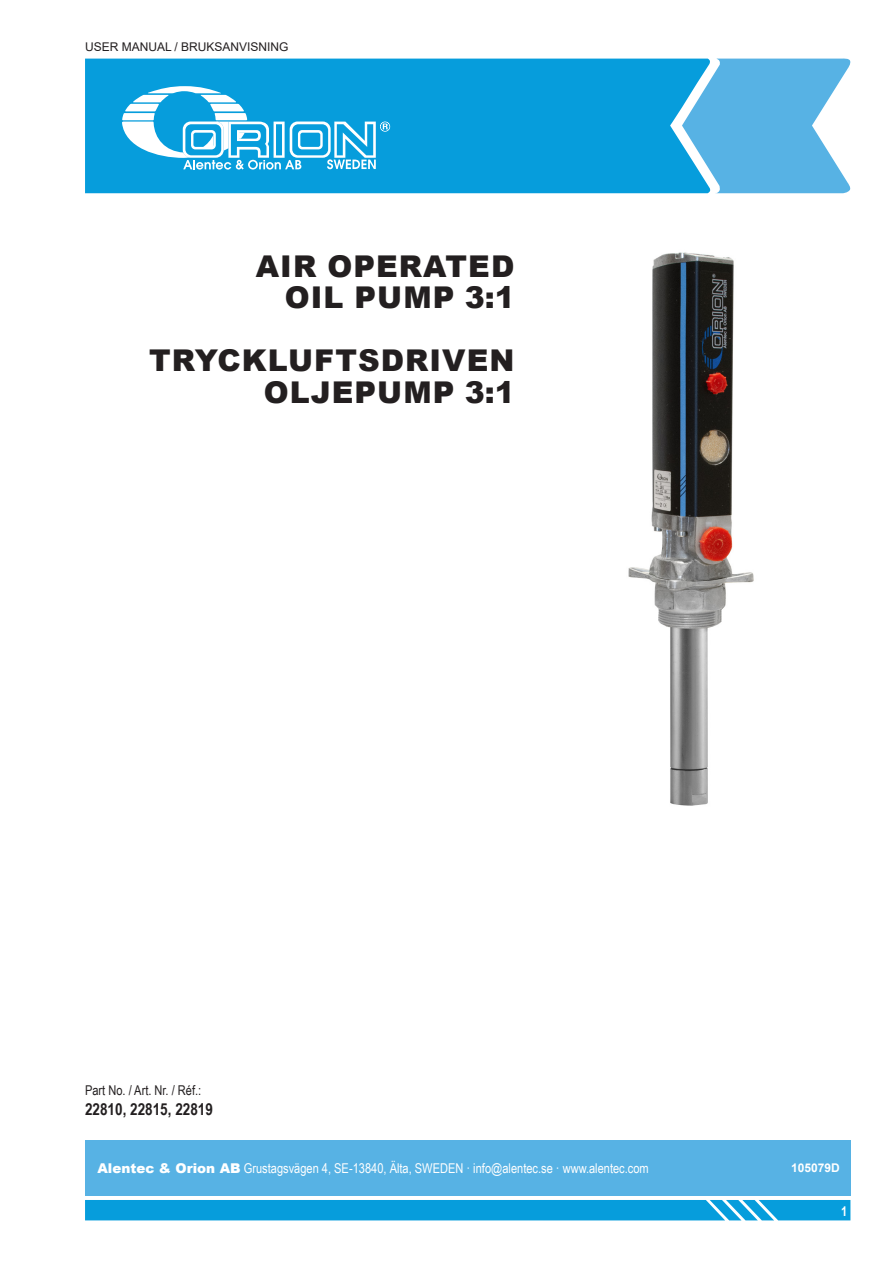
<style>
.page{position:relative;width:893px;height:1263px;background:#fff}
.page>*{position:absolute;margin:0;border:0;box-sizing:border-box;transform-origin:0 0}
.Portada_títulos_en_i{font:900 30px "Arial";letter-spacing:.035em;color:#231f20}
.t1{font:700 16.5px "Arial Narrow";color:#231f20}
.t2{font:13.5px "Arial Narrow";color:#fff}
.t3{font:13.5px "Arial Narrow";color:#231f20}
.t4{font:700 13.5px "Arial Narrow";color:#fff}
.Portada_manual_insta{font:12px "Arial";color:#231f20}
.t5{font:700 12px "Arial";color:#fff}
.s1{font-family:"Arial";font-weight:900}
</style>
<div class="page">
<div style="left:85px;top:59px;width:597px;height:134px;background:#069ddc"></div>
<svg style="left:682px;top:58px;width:169px;height:135px"></svg>
<svg style="left:122px;top:86px;width:268px;height:84px"></svg>
<div style="left:85px;top:1200px;width:765px;height:20px;background:#069ddc"></div>
<div style="left:85px;top:1140px;width:765px;height:56px;background:#57b2e4"></div>
<img style="left:628px;top:252px;width:126px;height:554px">
<p class="Portada_manual_insta" style="left:85px;top:39px;width:205px">USER MANUAL / BRUKSANVISNING</p>
<p class="Portada_títulos_en_i" style="left:256px;top:244px;width:260px">AIR OPERATED</p>
<p class="Portada_títulos_en_i" style="left:285px;top:276px;width:232px">OIL PUMP 3:1</p>
<p class="Portada_títulos_en_i" style="left:149px;top:339px;width:367px">TRYCKLUFTSDRIVEN</p>
<p class="Portada_títulos_en_i" style="left:264px;top:370px;width:253px">OLJEPUMP 3:1</p>
<p class="t3" style="left:85px;top:1080px;width:118px">Part No. / Art. Nr. / Réf.:</p>
<p class="t1" style="left:85px;top:1097px;width:129px">22810, 22815, 22819</p>
<p class="t2" style="left:97px;top:1159px;width:553px"><span class="s1">Alentec &amp; Orion AB</span> Grustagsvägen 4, SE-13840, Älta, SWEDEN · info@alentec.se · www.alentec.com</p>
<p class="t5" style="left:791px;top:1159px;width:50px">105079D</p>
<p class="t4" style="left:841px;top:1200px;width:8px">1</p>
</div>
